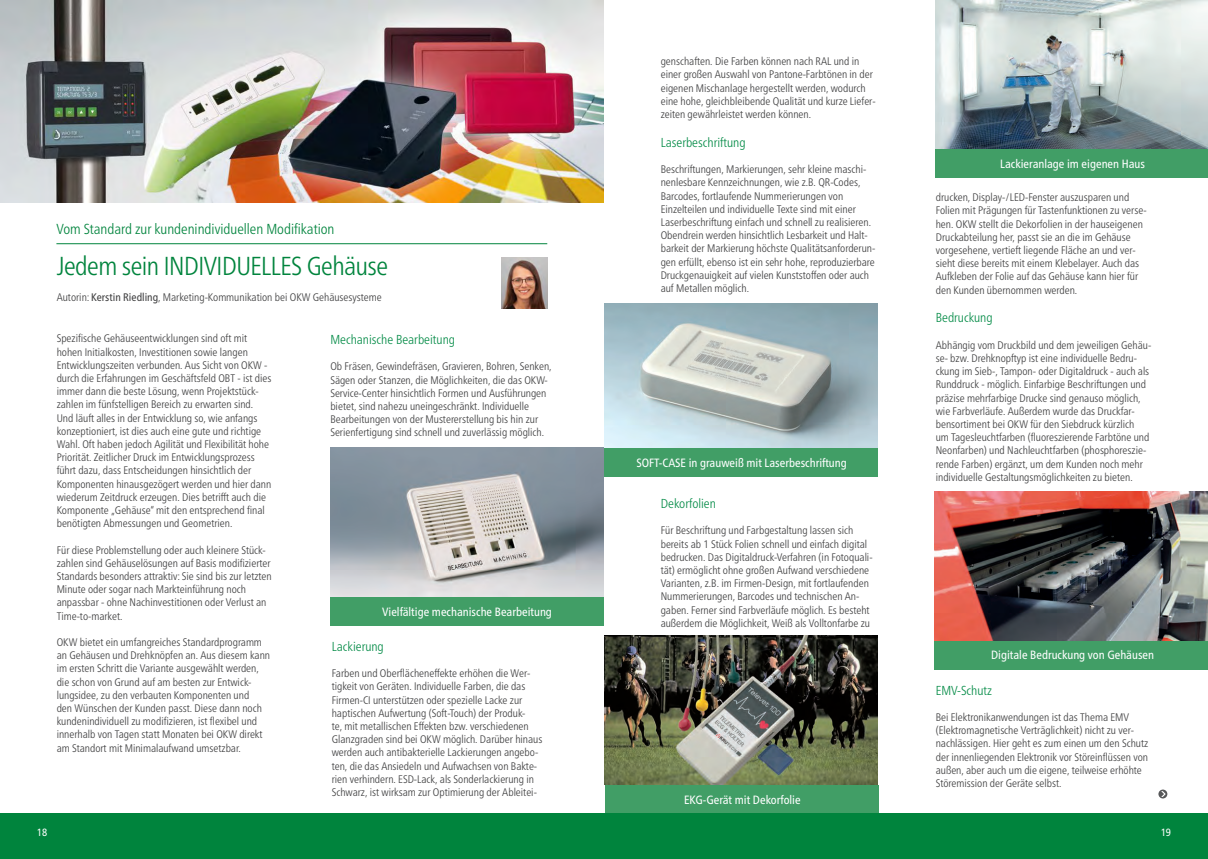
<style>
.page{position:relative;width:1208px;height:859px;background:#fff}
.page>*{position:absolute;margin:0;border:0;box-sizing:border-box;transform-origin:0 0}
.t1{font:300 condensed 26px "Frutiger Neue LTCYR";letter-spacing:-.02em;color:#00843d}
.t2{font:300 condensed 14.5px "Frutiger Neue LTCYR";color:#00843d}
.t3{font:300 condensed 13px "Frutiger Neue LTCYR";color:#068c48}
.t4{font:condensed 12px "Frutiger Neue LTCYR";color:#fff}
.t5{font:300 condensed 11px/13.2px "Frutiger Neue LTCYR";color:#3e3e3f}
.Z_Fließtext_ohne_Linie{font:condensed 10.5px "Frutiger Neue LTCYR";color:#fff}
.s1{font-weight:400}
</style>
<div class="page">
<hr style="left:56px;top:243px;width:491px;height:1px;background:#00843d">
<img style="left:0;top:0;width:603px;height:203px">
<img style="left:330px;top:448px;width:274px;height:149px">
<img style="left:935px;top:0;width:273px;height:149px">
<img style="left:501px;top:257px;width:46px;height:51px">
<div style="left:330px;top:598px;width:274px;height:28px;background:#419e66"></div>
<div style="left:935px;top:149px;width:273px;height:29px;background:#419e66"></div>
<img style="left:604px;top:303px;width:274px;height:145px">
<div style="left:604px;top:448px;width:274px;height:29px;background:#419e66"></div>
<img style="left:604px;top:636px;width:274px;height:149px">
<div style="left:605px;top:785px;width:273px;height:28px;background:#419e66"></div>
<img style="left:935px;top:491px;width:273px;height:150px">
<div style="left:935px;top:641px;width:273px;height:28px;background:#419e66"></div>
<svg style="left:1158px;top:789px;width:9px;height:9px"></svg>
<svg style="left:1161px;top:791px;width:4px;height:6px"></svg>
<div style="left:0;top:813px;width:1208px;height:46px;background:#00843d"></div>
<p class="t2" style="left:56px;top:220px;width:279px">Vom Standard zur kundenindividuellen Modifikation</p>
<p class="t1" style="left:56px;top:250px;width:333px">Jedem sein INDIVIDUELLES Gehäuse</p>
<p class="t5" style="left:57px;top:290px;width:326px">Autorin: <span class="s1">Kerstin Riedling</span>, Marketing-Kommunikation bei OKW Gehäusesysteme</p>
<p class="t5" style="left:57px;top:332px;width:216px">Spezifische Gehäuseentwicklungen sind oft mit hohen Initialkosten, Investitionen sowie langen Entwicklungszeiten verbunden. Aus Sicht von OKW - durch die Erfahrungen im Geschäftsfeld OBT - ist dies immer dann die beste Lösung, wenn Projektstück&shy;zahlen im fünfstelligen Bereich zu erwarten sind.<br>Und läuft alles in der Entwicklung so, wie anfangs konzeptioniert, ist dies auch eine gute und richtige Wahl. Oft haben jedoch Agilität und Flexibilität hohe Priorität. Zeitlicher Druck im Entwicklungsprozess führt dazu, dass Entscheidungen hinsichtlich der Komponenten hinausgezögert werden und hier dann wiederum Zeitdruck erzeugen. Dies betrifft auch die Komponente „Gehäuse“ mit den entsprechend final benötigten Abmessungen und Geometrien.</p>
<p class="t5" style="left:57px;top:543px;width:217px">Für diese Problemstellung oder auch kleinere Stück&shy;zahlen sind Gehäuselösungen auf Basis modifizierter Standards besonders attraktiv: Sie sind bis zur letzten Minute oder sogar nach Markteinführung noch anpassbar - ohne Nachinvestitionen oder Verlust an Time-to-market.</p>
<p class="t5" style="left:57px;top:636px;width:215px">OKW bietet ein umfangreiches Standardprogramm an Gehäusen und Drehknöpfen an. Aus diesem kann im ersten Schritt die Variante ausgewählt werden, die schon von Grund auf am besten zur Entwick&shy;lungsidee, zu den verbauten Komponenten und<br>den Wünschen der Kunden passt. Diese dann noch kundenindividuell zu modifizieren, ist flexibel und innerhalb von Tagen statt Monaten bei OKW direkt am Standort mit Minimalaufwand umsetzbar.</p>
<p class="t3" style="left:330px;top:332px;width:126px">Mechanische Bearbeitung</p>
<p class="t5" style="left:330px;top:360px;width:223px">Ob Fräsen, Gewindefräsen, Gravieren, Bohren, Senken, Sägen oder Stanzen, die Möglichkeiten, die das OKW-Service-Center hinsichtlich Formen und Ausführungen bietet, sind nahezu uneingeschränkt. Individuelle Bearbeitungen von der Mustererstellung bis hin zur Serienfertigung sind schnell und zuverlässig möglich.</p>
<p class="t4" style="left:382px;top:605px;width:171px">Vielfältige mechanische Bearbeitung</p>
<p class="t3" style="left:332px;top:638px;width:54px">Lackierung</p>
<p class="t5" style="left:332px;top:667px;width:212px">Farben und Oberflächeneffekte erhöhen die Wer&shy;tigkeit von Geräten. Individuelle Farben, die das Firmen-CI unterstützen oder spezielle Lacke zur haptischen Aufwertung (Soft-Touch) der Produk-<br>te, mit metallischen Effekten bzw. verschiedenen Glanzgraden sind bei OKW möglich. Darüber hinaus werden auch antibakterielle Lackierungen angebo&shy;ten, die das Ansiedeln und Aufwachsen von Bakte&shy;rien verhindern. ESD-Lack, als Sonderlackierung in Schwarz, ist wirksam zur Optimierung der Ableitei-</p>
<p class="t5" style="left:660px;top:55px;width:216px">genschaften. Die Farben können nach RAL und in einer großen Auswahl von Pantone-Farbtönen in der eigenen Mischanlage hergestellt werden, wodurch eine hohe, gleichbleibende Qualität und kurze Liefer&shy;zeiten gewährleistet werden können.</p>
<p class="t3" style="left:660px;top:135px;width:86px">Laserbeschriftung</p>
<p class="t5" style="left:660px;top:163px;width:216px">Beschriftungen, Markierungen, sehr kleine maschi&shy;nenlesbare Kennzeichnungen, wie z.B. QR-Codes, Barcodes, fortlaufende Nummerierungen von Einzelteilen und individuelle Texte sind mit einer Laserbeschriftung einfach und schnell zu realisieren.<br>Obendrein werden hinsichtlich Lesbarkeit und Halt&shy;barkeit der Markierung höchste Qualitätsanforderun&shy;gen erfüllt, ebenso ist ein sehr hohe, reproduzierbare Druckgenauigkeit auf vielen Kunststoffen oder auch auf Metallen möglich.</p>
<p class="t4" style="left:636px;top:456px;width:212px">SOFT-CASE in grauweiß mit Laserbeschriftung</p>
<p class="t3" style="left:660px;top:496px;width:57px">Dekorfolien</p>
<p class="t5" style="left:660px;top:524px;width:213px">Für Beschriftung und Farbgestaltung lassen sich bereits ab 1 Stück Folien schnell und einfach digital bedrucken. Das Digitaldruck-Verfahren (in Fotoquali&shy;tät) ermöglicht ohne großen Aufwand verschiedene Varianten, z.B. im Firmen-Design, mit fortlaufenden Nummerierungen, Barcodes und technischen An&shy;gaben. Ferner sind Farbverläufe möglich. Es besteht außerdem die Möglichkeit, Weiß als Volltonfarbe zu</p>
<p class="t4" style="left:684px;top:792px;width:118px">EKG-Gerät mit Dekorfolie</p>
<p class="t4" style="left:1000px;top:157px;width:146px">Lackieranlage im eigenen Haus</p>
<p class="t5" style="left:935px;top:191px;width:212px">drucken, Display-/LED-Fenster auszusparen und Folien mit Prägungen für Tastenfunktionen zu verse&shy;hen. OKW stellt die Dekorfolien in der hauseigenen Druckabteilung her, passt sie an die im Gehäuse vorgesehene, vertieft liegende Fläche an und ver&shy;sieht diese bereits mit einem Klebelayer. Auch das Aufkleben der Folie auf das Gehäuse kann hier für den Kunden übernommen werden.</p>
<p class="t3" style="left:935px;top:310px;width:58px">Bedruckung</p>
<p class="t5" style="left:935px;top:338px;width:217px">Abhängig vom Druckbild und dem jeweiligen Gehäu&shy;se- bzw. Drehknopftyp ist eine individuelle Bedru&shy;ckung im Sieb-, Tampon- oder Digitaldruck - auch als Runddruck - möglich. Einfarbige Beschriftungen und präzise mehrfarbige Drucke sind genauso möglich, wie Farbverläufe. Außerdem wurde das Druckfar&shy;bensortiment bei OKW für den Siebdruck kürzlich<br>um Tagesleuchtfarben (fluoreszierende Farbtöne und Neonfarben) und Nachleuchtfarben (phosphoreszie&shy;rende Farben) ergänzt, um dem Kunden noch mehr individuelle Gestaltungsmöglichkeiten zu bieten.</p>
<p class="t4" style="left:991px;top:648px;width:164px">Digitale Bedruckung von Gehäusen</p>
<p class="t3" style="left:935px;top:682px;width:58px">EMV-Schutz</p>
<p class="t5" style="left:935px;top:710px;width:214px">Bei Elektronikanwendungen ist das Thema EMV (Elektromagnetische Verträglichkeit) nicht zu ver&shy;nachlässigen. Hier geht es zum einen um den Schutz der innenliegenden Elektronik vor Störeinflüssen von außen, aber auch um die eigene, teilweise erhöhte Störemission der Geräte selbst.</p>
<p class="Z_Fließtext_ohne_Linie" style="left:37px;top:826px;width:12px">18</p>
<p class="Z_Fließtext_ohne_Linie" style="left:1160px;top:826px;width:12px">19</p>
</div>
